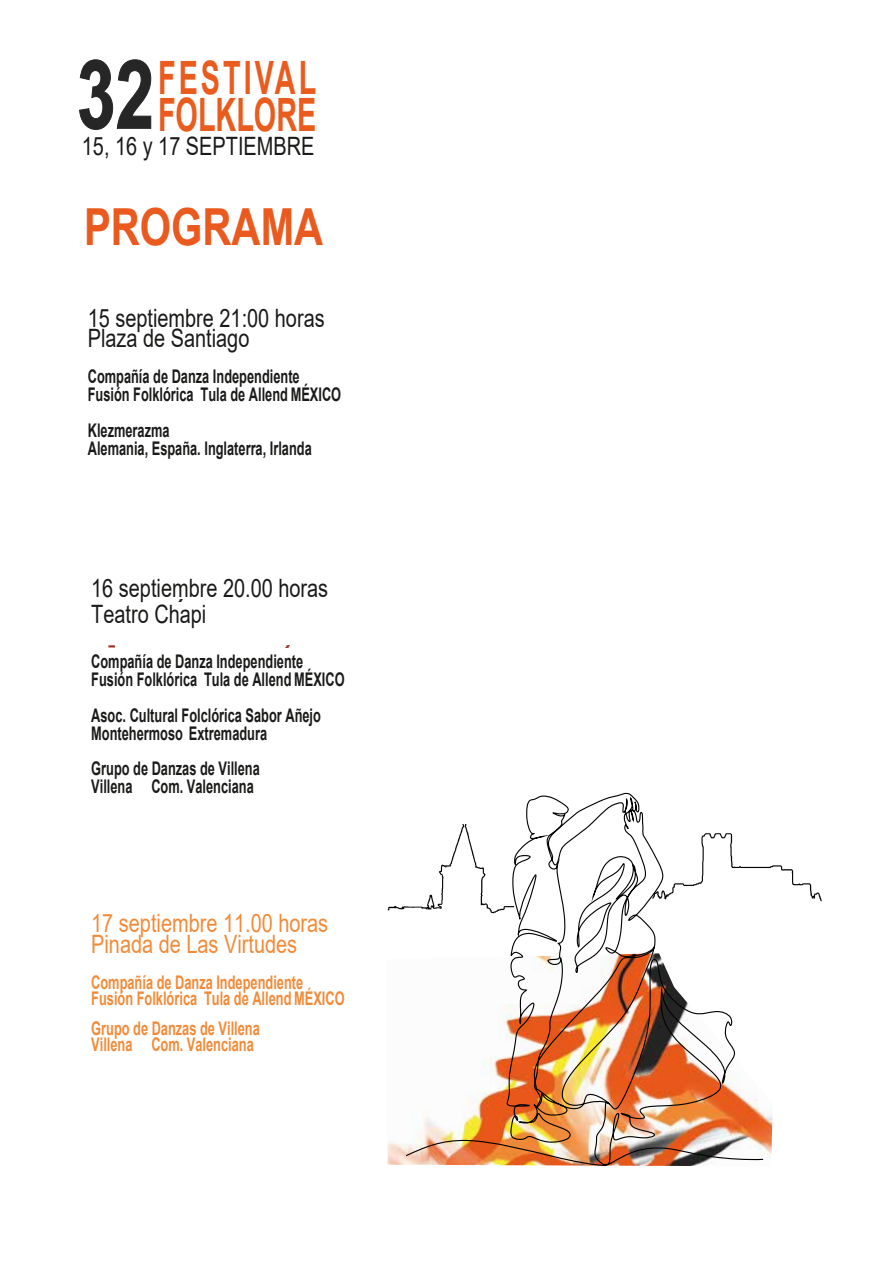
<style>
.page{position:relative;width:893px;height:1263px;background:#fff}
.page>*{position:absolute;margin:0;border:0;box-sizing:border-box;transform-origin:0 0}
.t1{font:700 51.15px "Arial";color:#ea5a1e;scale:.79 1}
.t2{font:700 46.05px/37px "Arial";letter-spacing:.015em;color:#ea5b1e;text-align:right;scale:.63 1}
.t3{font:25.35px/20.7px "Arial";color:#1a1b19;scale:.79 1}
.t4{font:25.35px/20.7px "Arial";color:#f28b39;scale:.79 1}
.t5{font:700 18.75px/17.9px "Arial";color:#1a1b19;scale:.68 1}
.t6{font:700 18.75px/15.3px "Arial";color:#f28b39;scale:.68 1}
.s1{font-size:95.4px;color:#262627}
</style>
<div class="page">
<img style="left:388px;top:1109px;width:385px;height:56px">
<svg style="left:388px;top:865px;width:434px;height:46px"></svg>
<img style="left:405px;top:792px;width:359px;height:374px">
<svg style="left:79px;top:59px;width:72px;height:71px"></svg>
<svg style="left:109px;top:645px;width:6px;height:3px"></svg>
<h2 class="t2" style="left:77px;top:59px;width:381px"><span class="s1">32</span>FESTIVAL<br>FOLKLORE</h2>
<h3 class="t3" style="left:82px;top:136px;width:296px">15, 16 y 17 SEPTIEMBRE</h3>
<h1 class="t1" style="left:84px;top:191px;width:304px">PROGRAMA</h1>
<h3 class="t3" style="left:88px;top:307px;width:301px">15 septiembre 21:00 horas<br>Plaza de Santiago</h3>
<p class="t5" style="left:88px;top:368px;width:374px">Compañía de Danza Independiente<br>Fusión Folklórica Tula de Allend MÉXICO</p>
<p class="t5" style="left:88px;top:421px;width:331px">Klezmerazma<br>Alemania, España. Inglaterra, Irlanda</p>
<h3 class="t3" style="left:91px;top:574px;width:301px;line-height:26.8px">16 septiembre 20.00 horas<br>Teatro Chapi</h3>
<p class="t5" style="left:91px;top:653px;width:374px">Compañía de Danza Independiente<br>Fusión Folklórica Tula de Allend MÉXICO</p>
<p class="t5" style="left:91px;top:706px;width:339px">Asoc. Cultural Folclórica Sabor Añejo<br>Montehermoso Extremadura</p>
<p class="t5" style="left:91px;top:760px;width:249px">Grupo de Danzas de Villena<br>Villena Com. Valenciana</p>
<h3 class="t4" style="left:91px;top:913px;width:301px">17 septiembre 11.00 horas<br>Pinada de Las Virtudes</h3>
<p class="t6" style="left:91px;top:975px;width:374px">Compañía de Danza Independiente<br>Fusión Folklórica Tula de Allend MÉXICO</p>
<p class="t6" style="left:91px;top:1021px;width:249px">Grupo de Danzas de Villena<br>Villena Com. Valenciana</p>
</div>
